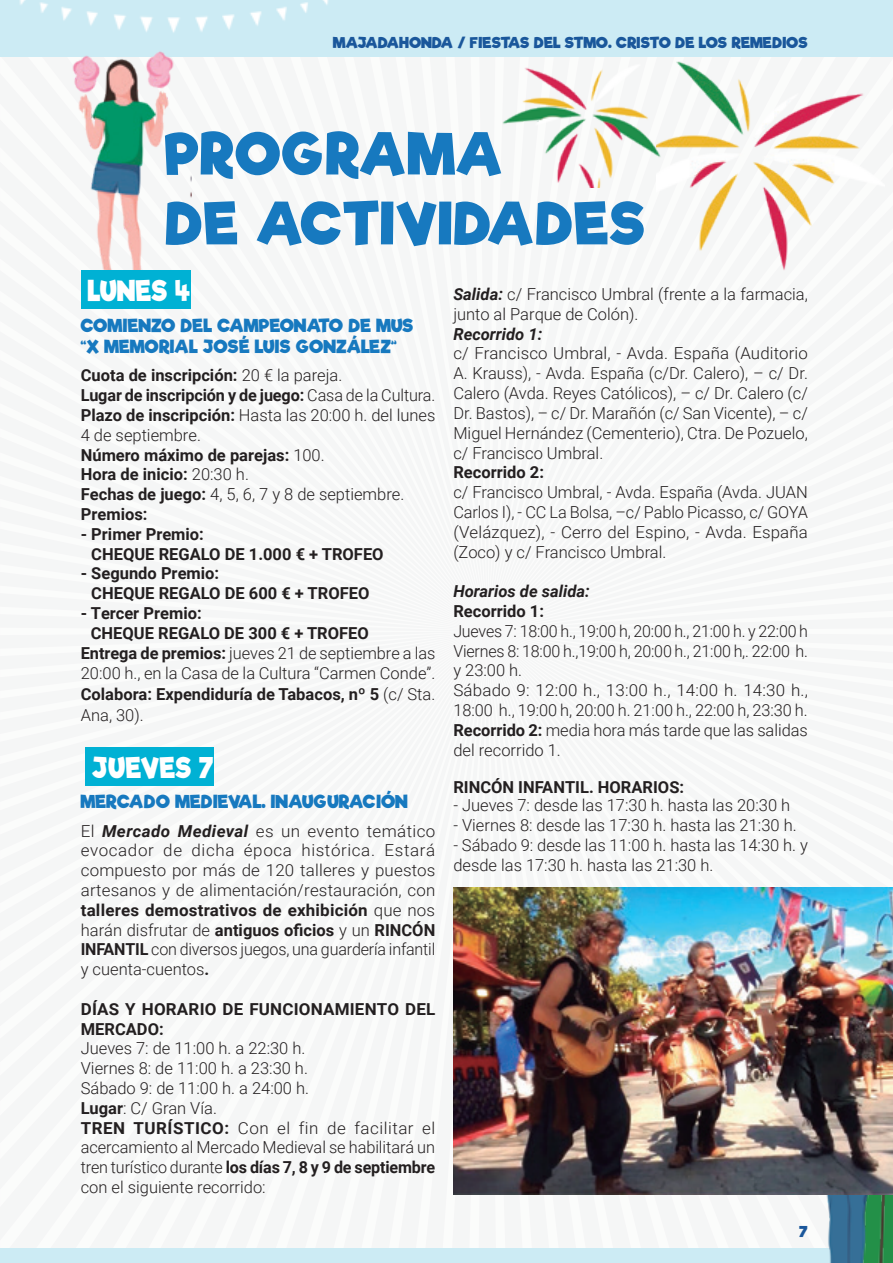
<style>
.page{position:relative;width:893px;height:1263px;background:#f5f6f6}
.page>*{position:absolute;margin:0;border:0;box-sizing:border-box;transform-origin:0 0}
.t1{font:57.9px/69.4px "Riffic";letter-spacing:.01em;color:#1779bf}
.t2{font:28.5px "Riffic";color:#fff;scale:.9 1}
.t3{font:18px/21.6px "Riffic";color:#1779bf}
.t4{font:300 16.5px/19.8px "Roboto";color:#231f20}
.t5{font:700 16.5px/19.8px "Roboto";color:#231f20}
.t6{font:italic 700 16.5px "Roboto";color:#231f20}
.t7{font:15px "Riffic";color:#1a579b}
.s1{font-weight:300}
.s2{font-weight:700}
.s3{font-weight:700;font-style:italic}
</style>
<div class="page">
<img style="left:795px;top:1195px;width:98px;height:68px">
<img style="left:453px;top:887px;width:440px;height:308px">
<img style="left:480px;top:19px;width:206px;height:168px">
<img style="left:64px;top:27px;width:127px;height:268px">
<img style="left:656px;top:39px;width:228px;height:263px">
<div style="left:81px;top:271px;width:109px;height:38px;background:#00b1d4"></div>
<div style="left:85px;top:747px;width:129px;height:39px;background:#00b1d4"></div>
<p class="t7" style="left:333px;top:33px;width:476px">MAJADAHONDA / FIESTAS DEL STMO. CRISTO DE LOS REMEDIOS</p>
<h1 class="t1" style="left:166px;top:120px;width:482px">PROGRAMA<br>DE ACTIVIDADES</h1>
<h2 class="t2" style="left:88px;top:274px;width:115px">LUNES 4</h2>
<p class="t3" style="left:81px;top:314px;width:334px">COMIENZO DEL CAMPEONATO DE MUS “X MEMORIAL JOSÉ LUIS GONZÁLEZ”</p>
<p class="t5" style="left:81px;top:365px;width:356px">Cuota de inscripción: <span class="s1">20 € la pareja.<br></span>Lugar de inscripción y de juego: <span class="s1">Casa de la Cultura.<br></span>Plazo de inscripción: <span class="s1">Hasta las 20:00 h. del lunes<br>4 de septiembre.<br></span>Número máximo de parejas: <span class="s1">100.<br></span>Hora de inicio: <span class="s1">20:30 h.<br></span>Fechas de juego: <span class="s1">4, 5, 6, 7 y 8 de septiembre.<br></span>Premios:</p>
<p class="t5" style="left:91px;top:523px;width:294px;text-indent:-11px">- Primer Premio:<br>CHEQUE REGALO DE 1.000 € + TROFEO</p>
<p class="t5" style="left:91px;top:563px;width:280px;text-indent:-11px">- Segundo Premio:<br>CHEQUE REGALO DE 600 € + TROFEO</p>
<p class="t5" style="left:81px;top:603px;width:122px">- Tercer Premio:</p>
<p class="t5" style="left:91px;top:622px;width:280px">CHEQUE REGALO DE 300 € + TROFEO</p>
<p class="t4" style="left:81px;top:642px;width:356px"><span class="s2">Entrega de premios:</span> jueves 21 de septiembre a las</p>
<p class="t4" style="left:81px;top:662px;width:356px">20:00 h., en la Casa de la Cultura “Carmen Conde”.</p>
<p class="t5" style="left:81px;top:683px;width:356px;line-height:21.5px">Colabora: Expendiduría de Tabacos, nº 5 <span class="s1">(c/ Sta.<br>Ana, 30).</span></p>
<h2 class="t2" style="left:93px;top:750px;width:136px">JUEVES 7</h2>
<p class="t3" style="left:81px;top:791px;width:329px">MERCADO MEDIEVAL. INAUGURACIÓN</p>
<p class="t4" style="left:81px;top:820px;width:356px;text-align:justify">El <span class="s3">Mercado Medieval</span> es un evento temático evocador de dicha época histórica. Estará compuesto por más de 120 talleres y puestos artesanos y de alimentación/restauración, con <span class="s2">talleres demostrativos de exhibición</span> que nos harán disfrutar de <span class="s2">antiguos oficios</span> y un <span class="s2">RINCÓN INFANTIL</span> con diversos juegos, una guardería infantil y cuenta-cuentos<span class="s2">.</span></p>
<p class="t5" style="left:81px;top:998px;width:356px">DÍAS Y HORARIO DE FUNCIONAMIENTO DEL<br>MERCADO:</p>
<p class="t4" style="left:81px;top:1038px;width:356px">Jueves 7: de 11:00 h. a 22:30 h.<br>Viernes 8: de 11:00 h. a 23:30 h.<br>Sábado 9: de 11:00 h. a 24:00 h.<br><span class="s2">Lugar</span>: C/ Gran Vía.<br><span class="s2">TREN TURÍSTICO:</span> Con el fin de facilitar el acercamiento al Mercado Medieval se habilitará un tren turístico durante <span class="s2">los días 7, 8 y 9 de septiembre </span>con el siguiente recorrido:</p>
<p class="t4" style="left:453px;top:284px;width:356px"><span class="s3">Salida:</span> c/ Francisco Umbral (frente a la farmacia, junto al Parque de Colón).</p>
<p class="t6" style="left:453px;top:322px;width:90px">Recorrido 1:</p>
<p class="t4" style="left:453px;top:343px;width:356px;text-align:justify">c/ Francisco Umbral, - Avda. España (Auditorio A. Krauss), - Avda. España (c/Dr. Calero), – c/ Dr.<br>Calero (Avda. Reyes Católicos), – c/ Dr. Calero (c/ Dr. Bastos), – c/ Dr. Marañón (c/ San Vicente), – c/ Miguel Hernández (Cementerio), Ctra. De Pozuelo, c/ Francisco Umbral.</p>
<p class="t5" style="left:453px;top:462px;width:92px">Recorrido 2:</p>
<p class="t4" style="left:453px;top:482px;width:356px;text-align:justify">c/ Francisco Umbral, - Avda. España (Avda. JUAN Carlos I), - CC La Bolsa, –c/ Pablo Picasso, c/ GOYA (Velázquez), - Cerro del Espino, - Avda. España (Zoco) y c/ Francisco Umbral.</p>
<p class="t6" style="left:453px;top:580px;width:138px">Horarios de salida:</p>
<p class="t5" style="left:453px;top:600px;width:92px">Recorrido 1:</p>
<p class="t4" style="left:453px;top:620px;width:356px">Jueves 7: 18:00 h., 19:00 h, 20:00 h., 21:00 h. y 22:00 h Viernes 8: 18:00 h.,19:00 h, 20:00 h., 21:00 h,. 22:00 h. y 23:00 h.<br>Sábado 9: 12:00 h., 13:00 h., 14:00 h. 14:30 h., 18:00 h., 19:00 h, 20:00 h. 21:00 h., 22:00 h, 23:30 h.<br><span class="s2">Recorrido 2:</span> media hora más tarde que las salidas del recorrido 1.</p>
<p class="t5" style="left:453px;top:777px;width:232px">RINCÓN INFANTIL. HORARIOS:</p>
<p class="t4" style="left:453px;top:795px;width:338px">- Jueves 7: desde las 17:30 h. hasta las 20:30 h</p>
<p class="t4" style="left:453px;top:815px;width:345px">- Viernes 8: desde las 17:30 h. hasta las 21:30 h.</p>
<p class="t4" style="left:453px;top:834px;width:356px">- Sábado 9: desde las 11:00 h. hasta las 14:30 h. y desde las 17:30 h. hasta las 21:30 h.</p>
<p class="t7" style="left:800px;top:1222px;width:10px">7</p>
</div>
